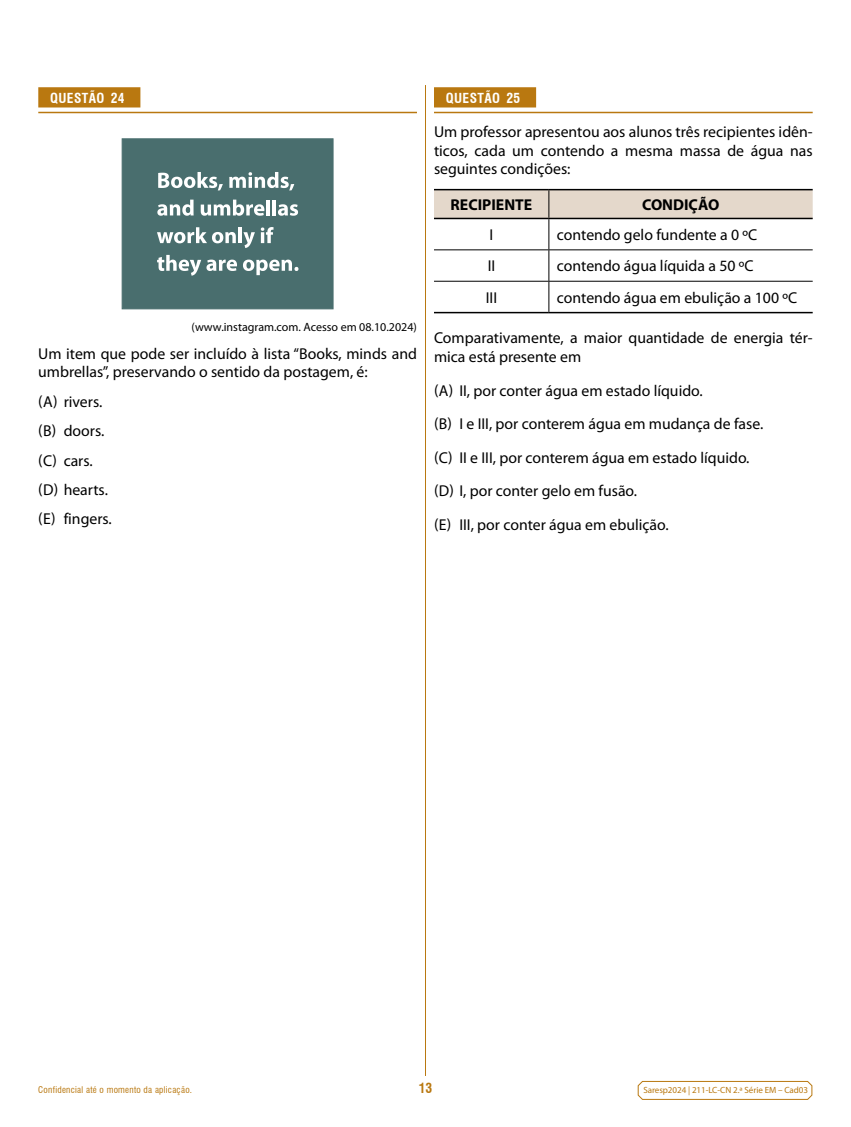
<style>
.page{position:relative;width:851px;height:1127px;background:#fff}
.page>*{position:absolute;margin:0;border:0;box-sizing:border-box;transform-origin:0 0}
.t1{font:15.75px/18.8px "Myriad Pro";color:#000}
.t2{font:700 15.75px "Myriad Pro";color:#000}
.t3{font:700 condensed 13.5px "Swiss 721 BT";letter-spacing:.03em;color:#fff}
.t4{font:700 condensed 13.5px "Swiss 721 BT";color:#b97810}
.t5{font:12px "Myriad Pro";color:#000}
.t6{font:9px "Myriad Pro";letter-spacing:-.005em;color:#b97810}
.t7{font:condensed 9px "Swiss 721 BT";letter-spacing:.03em;color:#b97810}
</style>
<div class="page">
<svg style="left:637px;top:1080px;width:175px;height:20px"></svg>
<hr style="left:425px;top:85px;width:1px;height:991px;background:#b97810">
<div style="left:434px;top:87px;width:102px;height:20px;background:#b97810"></div>
<hr style="left:434px;top:112px;width:378px;height:1px;background:#b97810">
<svg style="left:434px;top:190px;width:378px;height:28px;background:#ddd2c5"></svg>
<hr style="left:548px;top:219px;width:1px;height:30px;background:#000">
<hr style="left:434px;top:249px;width:115px;height:1px;background:#000">
<hr style="left:549px;top:249px;width:263px;height:1px;background:#000">
<hr style="left:548px;top:250px;width:1px;height:31px;background:#000">
<hr style="left:434px;top:281px;width:115px;height:1px;background:#000">
<hr style="left:549px;top:281px;width:263px;height:1px;background:#000">
<hr style="left:548px;top:282px;width:1px;height:30px;background:#000">
<hr style="left:434px;top:189px;width:115px;height:1px;background:#000">
<hr style="left:549px;top:189px;width:263px;height:1px;background:#000">
<hr style="left:434px;top:218px;width:115px;height:1px;background:#000">
<hr style="left:549px;top:218px;width:263px;height:1px;background:#000">
<hr style="left:434px;top:312px;width:115px;height:1px;background:#000">
<hr style="left:549px;top:312px;width:263px;height:1px;background:#000">
<div style="left:38px;top:87px;width:102px;height:20px;background:#b97810"></div>
<hr style="left:38px;top:112px;width:379px;height:1px;background:#b97810">
<div style="left:122px;top:138px;width:211px;height:171px;background:#496e6e;border:1px solid #496e6e"></div>
<svg style="left:158px;top:172px;width:65px;height:18px"></svg>
<svg style="left:229px;top:172px;width:65px;height:18px"></svg>
<svg style="left:157px;top:200px;width:36px;height:16px"></svg>
<svg style="left:201px;top:200px;width:63px;height:16px"></svg>
<hr style="left:266px;top:200px;width:4px;height:15px;background:#fff">
<hr style="left:272px;top:200px;width:4px;height:15px;background:#fff">
<svg style="left:278px;top:204px;width:20px;height:12px"></svg>
<svg style="left:157px;top:227px;width:79px;height:16px"></svg>
<hr style="left:238px;top:227px;width:4px;height:16px;background:#fff">
<svg style="left:243px;top:232px;width:12px;height:16px"></svg>
<svg style="left:261px;top:227px;width:12px;height:16px"></svg>
<svg style="left:157px;top:255px;width:80px;height:21px"></svg>
<svg style="left:243px;top:260px;width:55px;height:15px"></svg>
<p class="t3" style="left:50px;top:90px;width:76px">QUESTÃO 24</p>
<p class="t5" style="left:191px;top:320px;width:227px">(www.instagram.com. Acesso em 08.10.2024)</p>
<p class="t1" style="left:38px;top:344px;width:380px">Um item que pode ser incluído à lista “Books, minds and umbrellas”, preservando o sentido da postagem, é:</p>
<p class="t1" style="left:38px;top:387px;width:75px;line-height:29.4px">(A) rivers. (B) doors. (C) cars. (D) hearts. (E) fingers.</p>
<p class="t3" style="left:446px;top:90px;width:76px">QUESTÃO 25</p>
<p class="t1" style="left:434px;top:122px;width:380px;text-align:justify">Um professor apresentou aos alunos três recipientes idên&shy;ticos, cada um contendo a mesma massa de água nas seguintes condições:</p>
<p class="t2" style="left:450px;top:194px;width:83px">RECIPIENTE</p>
<p class="t2" style="left:642px;top:194px;width:79px">CONDIÇÃO</p>
<p class="t1" style="left:489px;top:225px;width:5px">I</p>
<p class="t1" style="left:557px;top:225px;width:202px">contendo gelo fundente a 0 ºC</p>
<p class="t1" style="left:487px;top:257px;width:9px">II</p>
<p class="t1" style="left:557px;top:257px;width:198px">contendo água líquida a 50 ºC</p>
<p class="t1" style="left:485px;top:288px;width:13px">III</p>
<p class="t1" style="left:557px;top:288px;width:242px">contendo água em ebulição a 100 ºC</p>
<p class="t1" style="left:434px;top:328px;width:379px">Comparativamente, a maior quantidade de energia tér&shy;mica está presente em</p>
<p class="t1" style="left:434px;top:373px;width:331px;line-height:33.6px">(A) II, por conter água em estado líquido.<br>(B) I e III, por conterem água em mudança de fase. (C) II e III, por conterem água em estado líquido. (D) I, por conter gelo em fusão.<br>(E) III, por conter água em ebulição.</p>
<p class="t7" style="left:38px;top:1084px;width:155px">Confidencial até o momento da aplicação.</p>
<p class="t4" style="left:418px;top:1079px;width:15px">13</p>
<p class="t6" style="left:643px;top:1085px;width:166px">Saresp2024 | 211-LC-CN 2.ª Série EM – Cad03</p>
</div>
